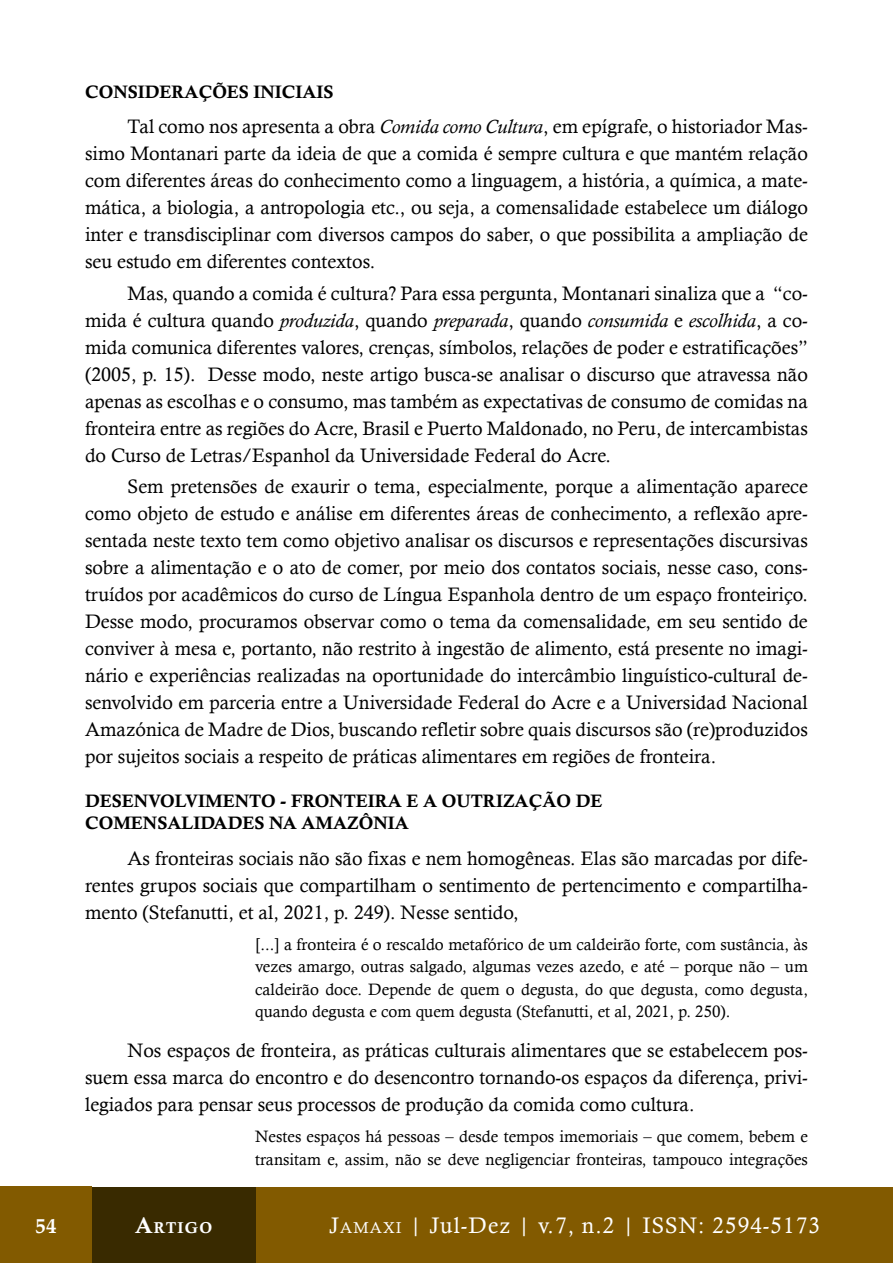
<style>
.page{position:relative;width:893px;height:1263px;background:#fff}
.page>*{position:absolute;margin:0;border:0;box-sizing:border-box;transform-origin:0 0}
.t1{font:22.5px "Calisto";letter-spacing:.05em;color:#fff}
.t2{font:700 21px "Palatino Linotype";color:#fff}
.t3{font:19.5px/27px "Calisto";color:#000;text-align:justify}
.t4{font:18px/22.5px "Calis MT Bol";color:#000}
.t5{font:16.5px/22.5px "Calisto";color:#000;text-align:justify}
.t6{font:15.75px "Calis MT Bol";letter-spacing:.07em;color:#fff}
.s1{font-style:italic}
.s2{font-size:22.5px}
.s3{font-style:inherit}
.s4{font-size:15.75px}
</style>
<div class="page">
<div style="left:255px;top:1187px;width:638px;height:76px;background:#825a00"></div>
<div style="left:92px;top:1187px;width:163px;height:76px;background:#392a00"></div>
<div style="left:0;top:1187px;width:92px;height:76px;background:#825a00"></div>
<p class="t4" style="left:85px;top:80px;width:250px">CONSIDERAÇÕES INICIAIS</p>
<p class="t3" style="left:85px;top:113px;width:724px;text-indent:43px">Tal como nos apresenta a obra <span class="s1">Comida como Cultura</span>, em epígrafe, o historiador Mas&shy;simo Montanari parte da ideia de que a comida é sempre cultura e que mantém relação com diferentes áreas do conhecimento como a linguagem, a história, a química, a mate&shy;mática, a biologia, a antropologia etc., ou seja, a comensalidade estabelece um diálogo inter e transdisciplinar com diversos campos do saber, o que possibilita a ampliação de seu estudo em diferentes contextos.</p>
<p class="t3" style="left:85px;top:279px;width:724px;text-indent:43px">Mas, quando a comida é cultura? Para essa pergunta, Montanari sinaliza que a “co&shy;mida é cultura quando <span class="s1">produzida</span>, quando <span class="s1">preparada</span>, quando <span class="s1">consumida</span> e <span class="s1">escolhida</span>, a co&shy;mida comunica diferentes valores, crenças, símbolos, relações de poder e estratificações” (2005, p. 15). Desse modo, neste artigo busca-se analisar o discurso que atravessa não apenas as escolhas e o consumo, mas também as expectativas de consumo de comidas na fronteira entre as regiões do Acre, Brasil e Puerto Maldonado, no Peru, de intercambistas do Curso de Letras/Espanhol da Universidade Federal do Acre.</p>
<p class="t3" style="left:85px;top:473px;width:724px;text-indent:43px">Sem pretensões de exaurir o tema, especialmente, porque a alimentação aparece como objeto de estudo e análise em diferentes áreas de conhecimento, a reflexão apre&shy;sentada neste texto tem como objetivo analisar os discursos e representações discursivas sobre a alimentação e o ato de comer, por meio dos contatos sociais, nesse caso, cons&shy;truídos por acadêmicos do curso de Língua Espanhola dentro de um espaço fronteiriço.<br>Desse modo, procuramos observar como o tema da comensalidade, em seu sentido de conviver à mesa e, portanto, não restrito à ingestão de alimento, está presente no imagi&shy;nário e experiências realizadas na oportunidade do intercâmbio linguístico-cultural de&shy;senvolvido em parceria entre a Universidade Federal do Acre e a Universidad Nacional Amazónica de Madre de Dios, buscando refletir sobre quais discursos são (re)produzidos por sujeitos sociais a respeito de práticas alimentares em regiões de fronteira.</p>
<p class="t4" style="left:85px;top:789px;width:519px">DESENVOLVIMENTO - FRONTEIRA E A OUTRIZAÇÃO DE<br>COMENSALIDADES NA AMAZÔNIA</p>
<p class="t3" style="left:85px;top:844px;width:724px;text-indent:43px">As fronteiras sociais não são fixas e nem homogêneas. Elas são marcadas por dife&shy;rentes grupos sociais que compartilham o sentimento de pertencimento e compartilha&shy;mento (Stefanutti, et al, 2021, p. 249). Nesse sentido,</p>
<p class="t5" style="left:255px;top:933px;width:554px">[...] a fronteira é o rescaldo metafórico de um caldeirão forte, com sustância, às vezes amargo, outras salgado, algumas vezes azedo, e até – porque não – um caldeirão doce. Depende de quem o degusta, do que degusta, como degusta, quando degusta e com quem degusta (Stefanutti, et al, 2021, p. 250).</p>
<p class="t3" style="left:85px;top:1037px;width:724px;text-indent:43px">Nos espaços de fronteira, as práticas culturais alimentares que se estabelecem pos&shy;suem essa marca do encontro e do desencontro tornando-os espaços da diferença, privi&shy;legiados para pensar seus processos de produção da comida como cultura.</p>
<p class="t5" style="left:255px;top:1125px;width:554px">Nestes espaços há pessoas – desde tempos imemoriais – que comem, bebem e transitam e, assim, não se deve negligenciar fronteiras, tampouco integrações</p>
<p class="t2" style="left:36px;top:1211px;width:23px">54</p>
<p class="t6" style="left:135px;top:1219px;width:78px"><span class="s2">A</span>rtigo</p>
<p class="t1" style="left:329px;top:1212px;width:492px"><span class="s3">J</span><span class="s4">AMAXI</span> | Jul-Dez | v.7, n.2 | ISSN: 2594-5173</p>
</div>
